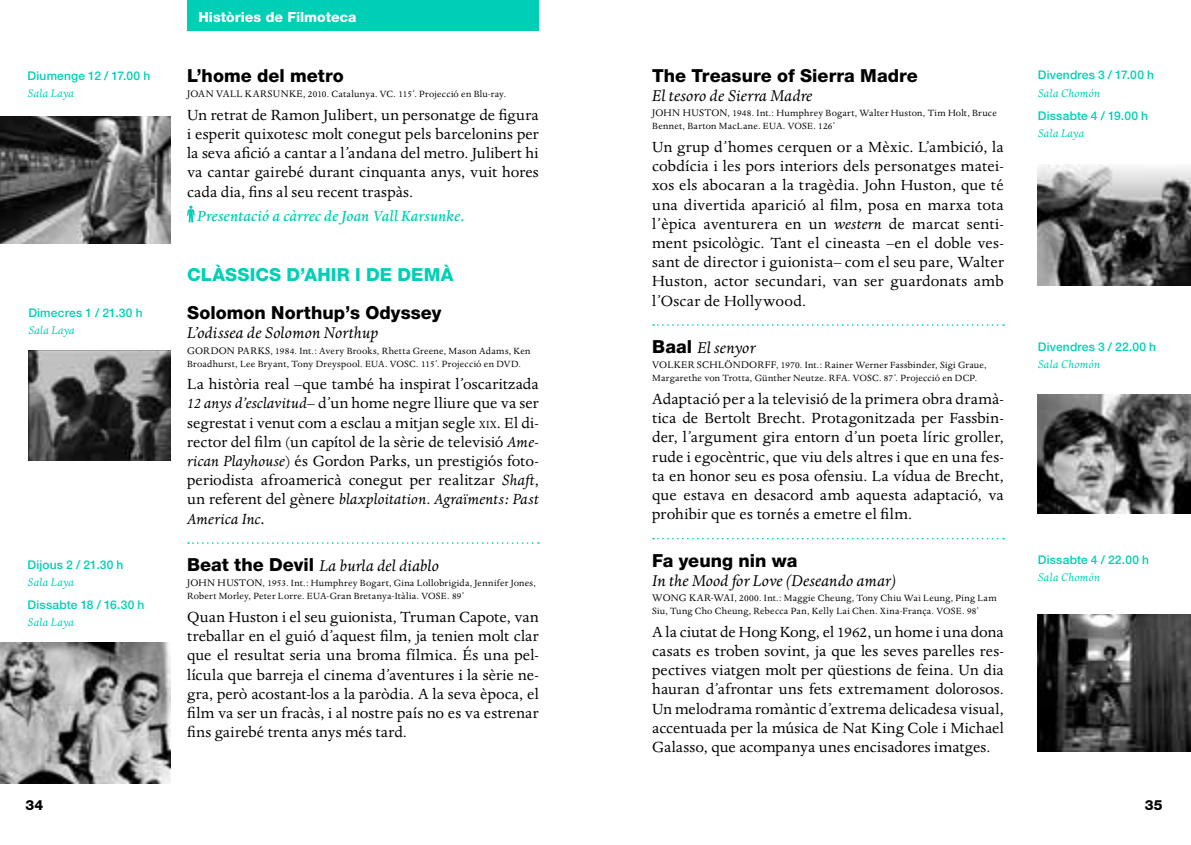
<style>
.page{position:relative;width:1191px;height:845px;background:#fff}
.page>*{position:absolute;margin:0;border:0;box-sizing:border-box;transform-origin:0 0}
.t1{font:italic 18px "Dante";letter-spacing:.005em;color:#000}
.t2{font:800 18px "Helvetica Neue LT";color:#000}
.t3{font:800 18px "Helvetica Neue LT";letter-spacing:.01em;color:#00cfb5}
.t4{font:17px/19.2px "Dante";letter-spacing:.005em;color:#000;text-align:justify}
.t5{font:italic 500 17px "Dante";color:#00cfb5}
.t6{font:800 14px "Helvetica Neue LT";color:#fff}
.t7{font:800 14px "Helvetica Neue LT";color:#000}
.t8{font:italic 12.8px "Dante";letter-spacing:.015em;color:#00cfb5}
.t9{font:500 12px "Helvetica Neue LT";letter-spacing:.015em;color:#00cfb5}
.t10{font:11px "Dante";color:#000}
.t11{font:10.4px/13px "Dante";letter-spacing:.02em;color:#000}
.s1{font-size:11px}
.s2{font-style:italic}
.s3{font-size:11.8px}
.s4{font-family:"Helvetica Neue LT";font-weight:800;font-style:normal}
</style>
<div class="page">
<svg style="left:653px;top:324px;width:351px;height:2px"></svg>
<svg style="left:653px;top:538px;width:351px;height:1px"></svg>
<svg style="left:188px;top:542px;width:351px;height:2px"></svg>
<svg style="left:187px;top:206px;width:8px;height:17px"></svg>
<div style="left:187px;top:0;width:352px;height:30px;background:#00cfb5"></div>
<img style="left:0;top:117px;width:170px;height:126px">
<img style="left:28px;top:350px;width:142px;height:110px">
<img style="left:0;top:642px;width:170px;height:141px">
<img style="left:1037px;top:165px;width:154px;height:121px">
<img style="left:1037px;top:394px;width:154px;height:119px">
<img style="left:1037px;top:614px;width:154px;height:137px">
<p class="t9" style="left:28px;top:68px;width:124px">Diumenge 12 / 17.00 h</p>
<p class="t8" style="left:28px;top:86px;width:48px">Sala Laya</p>
<p class="t9" style="left:28px;top:306px;width:116px">Dimecres 1 / 21.30 h</p>
<p class="t8" style="left:28px;top:323px;width:48px">Sala Laya</p>
<p class="t9" style="left:28px;top:558px;width:97px">Dijous 2 / 21.30 h</p>
<p class="t8" style="left:28px;top:575px;width:48px">Sala Laya</p>
<p class="t9" style="left:28px;top:598px;width:118px">Dissabte 18 / 16.30 h</p>
<p class="t8" style="left:28px;top:615px;width:48px">Sala Laya</p>
<p class="t6" style="left:198px;top:9px;width:159px">Històries de Filmoteca</p>
<p class="t2" style="left:187px;top:65px;width:158px">L’home del metro</p>
<p class="t10" style="left:187px;top:88px;width:44px">Joan Vall</p>
<p class="t11" style="left:245px;top:88px;width:263px"><span class="s1">Karsunke</span>, 2010. Catalunya. VC. 115’. Projecció en Blu-ray.</p>
<p class="t4" style="left:187px;top:106px;width:353px">Un retrat de Ramon Julibert, un personatge de figura i esperit quixotesc molt conegut pels barcelonins per la seva afició a cantar a l’andana del metro. Julibert hi va cantar gairebé durant cinquanta anys, vuit hores cada dia, fins al seu recent traspàs.</p>
<p class="t5" style="left:197px;top:207px;width:269px">Presentació a càrrec de Joan Vall Karsunke.</p>
<p class="t3" style="left:187px;top:263px;width:268px">Clàssics d’ahir i de demà</p>
<p class="t2" style="left:187px;top:302px;width:256px">Solomon Northup’s Odyssey</p>
<p class="t1" style="left:187px;top:323px;width:193px">L’odissea de Solomon Northup</p>
<p class="t11" style="left:187px;top:344px;width:345px"><span class="s1">Gordon Parks</span>, 1984. Int.: Avery Brooks, Rhetta Greene, Mason Adams, Ken<br>Broadhurst, Lee Bryant, Tony Dreyspool. EUA. VOSC. 115’. Projecció en DVD.</p>
<p class="t4" style="left:187px;top:375px;width:353px">La història real –que també ha inspirat l’oscaritzada <span class="s2">12 anys d’esclavitud</span>– d’un home negre lliure que va ser segrestat i venut com a esclau a mitjan segle <span class="s3">xix</span>. El di&shy;rector del film (un capítol de la sèrie de televisió <span class="s2">Ame&shy;rican Playhouse</span>) és Gordon Parks, un prestigiós foto&shy;periodista afroamericà conegut per realitzar <span class="s2">Shaft</span>, un referent del gènere <span class="s2">blaxploitation</span>. <span class="s2">Agraïments: Past America Inc.</span></p>
<p class="t1" style="left:187px;top:556px;width:253px"><span class="s4">Beat the Devil</span> La burla del diablo</p>
<p class="t11" style="left:187px;top:577px;width:350px"><span class="s1">John Huston</span>, 1953. Int.: Humphrey Bogart, Gina Lollobrigida, Jennifer Jones,<br>Robert Morley, Peter Lorre. EUA-Gran Bretanya-Itàlia. VOSE. 89’</p>
<p class="t4" style="left:187px;top:608px;width:353px">Quan Huston i el seu guionista, Truman Capote, van treballar en el guió d’aquest film, ja tenien molt clar que el resultat seria una broma fílmica. És una pel· lícula que barreja el cinema d’aventures i la sèrie ne&shy;gra, però acostant-los a la paròdia. A la seva època, el film va ser un fracàs, i al nostre país no es va estrenar fins gairebé trenta anys més tard.</p>
<p class="t2" style="left:652px;top:65px;width:267px">The Treasure of Sierra Madre</p>
<p class="t1" style="left:652px;top:86px;width:162px">El tesoro de Sierra Madre</p>
<p class="t11" style="left:652px;top:107px;width:346px"><span class="s1">John Huston</span>, 1948. Int.: Humphrey Bogart, Walter Huston, Tim Holt, Bruce<br>Bennet, Barton MacLane. EUA. VOSE. 126’</p>
<p class="t4" style="left:652px;top:138px;width:353px">Un grup d’homes cerquen or a Mèxic. L’ambició, la cobdícia i les pors interiors dels personatges matei&shy;xos els abocaran a la tragèdia. John Huston, que té una divertida aparició al film, posa en marxa tota l’èpica aventurera en un <span class="s2">western</span> de marcat senti&shy;ment psicològic. Tant el cineasta –en el doble ves&shy;sant de director i guionista– com el seu pare, Walter Huston, actor secundari, van ser guardonats amb l’Oscar de Hollywood.</p>
<p class="t1" style="left:652px;top:338px;width:105px"><span class="s4">Baal</span> El senyor</p>
<p class="t10" style="left:652px;top:359px;width:15px">Volke</p>
<p class="t10" style="left:687px;top:359px;width:17px">r Schl</p>
<p class="t11" style="left:652px;top:359px;width:336px;text-indent:72px"><span class="s1">öndorff</span>, 1970. Int.: Rainer Werner Fassbinder, Sigi Graue,<br>Margarethe von Trotta, Günther Neutze. RFA. VOSC. 87’. Projecció en DCP.</p>
<p class="t4" style="left:652px;top:390px;width:353px">Adaptació per a la televisió de la primera obra dramà&shy;tica de Bertolt Brecht. Protagonitzada per Fassbin&shy;der, l’argument gira entorn d’un poeta líric groller, rude i egocèntric, que viu dels altres i que en una fes&shy;ta en honor seu es posa ofensiu. La vídua de Brecht, que estava en desacord amb aquesta adaptació, va prohibir que es tornés a emetre el film.</p>
<p class="t2" style="left:652px;top:549px;width:147px">Fa yeung nin wa</p>
<p class="t1" style="left:652px;top:571px;width:245px">In the Mood for Love (Deseando amar)</p>
<p class="t11" style="left:652px;top:592px;width:346px"><span class="s1">WONG KAR-WAI</span>, 2000. Int.: Maggie Cheung, Tony Chiu Wai Leung, Ping Lam<br>Siu, Tung Cho Cheung, Rebecca Pan, Kelly Lai Chen. Xina-França. VOSE. 98’</p>
<p class="t4" style="left:652px;top:622px;width:353px">A la ciutat de Hong Kong, el 1962, un home i una dona casats es troben sovint, ja que les seves parelles res&shy;pectives viatgen molt per qüestions de feina. Un dia hauran d’afrontar uns fets extremament dolorosos.<br>Un melodrama romàntic d’extrema delicadesa visual, accentuada per la música de Nat King Cole i Michael Galasso, que acompanya unes encisadores imatges.</p>
<p class="t9" style="left:1037px;top:68px;width:118px">Divendres 3 / 17.00 h</p>
<p class="t8" style="left:1037px;top:86px;width:64px">Sala Chomón</p>
<p class="t9" style="left:1037px;top:108px;width:112px">Dissabte 4 / 19.00 h</p>
<p class="t8" style="left:1037px;top:126px;width:48px">Sala Laya</p>
<p class="t9" style="left:1037px;top:339px;width:120px">Divendres 3 / 22.00 h</p>
<p class="t8" style="left:1037px;top:357px;width:64px">Sala Chomón</p>
<p class="t9" style="left:1037px;top:553px;width:113px">Dissabte 4 / 22.00 h</p>
<p class="t8" style="left:1037px;top:570px;width:64px">Sala Chomón</p>
<p class="t7" style="left:26px;top:797px;width:19px">34</p>
<p class="t7" style="left:1145px;top:797px;width:19px">35</p>
</div>
